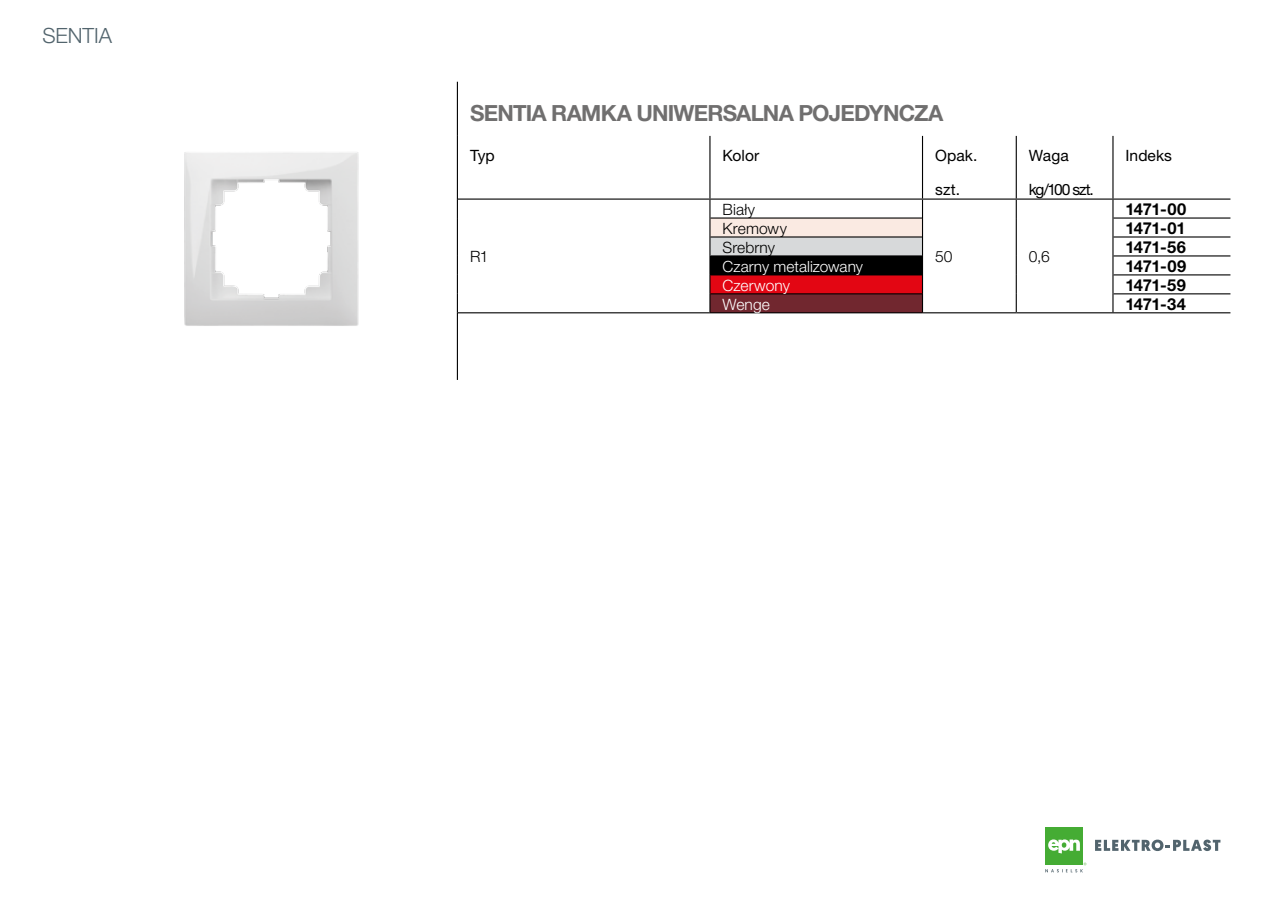
<style>
.page{position:relative;width:1263px;height:915px;background:#fff}
.page>*{position:absolute;margin:0;border:0;box-sizing:border-box;transform-origin:0 0}
.Normalny{font:700 22.2px "Helvetica Neue CE";letter-spacing:-.035em;color:#706f6f}
.t1{font:300 21px "Helvetica Neue CE";letter-spacing:-.005em;color:#52646d}
.Normalny-2{font:700 16.5px "Helvetica Neue CE";letter-spacing:-.02em;color:#000}
.t2{font:15.6px "Helvetica Neue CE";color:#000}
.Normalny-3{font:300 15.6px "Helvetica Neue CE";letter-spacing:.005em;color:#000}
.Normalny-4{font:300 15.6px "Helvetica Neue CE";letter-spacing:.005em;color:#fff}
.Normalny-5{font:300 15.45px "Helvetica Neue CE";color:#fff}
</style>
<div class="page">
<div style="left:1045px;top:827px;width:38px;height:38px;background:#45ac34"></div>
<svg style="left:1048px;top:839px;width:32px;height:14px"></svg>
<svg style="left:1095px;top:839px;width:125px;height:11px"></svg>
<svg style="left:1045px;top:862px;width:41px;height:10px"></svg>
<svg style="left:710px;top:136px;width:404px;height:62px"></svg>
<svg style="left:458px;top:199px;width:772px;height:113px"></svg>
<div style="left:710px;top:218px;width:212px;height:19px;background:#faeae2"></div>
<div style="left:710px;top:237px;width:212px;height:19px;background:#d7d9da"></div>
<div style="left:710px;top:256px;width:212px;height:19px;background:#000"></div>
<div style="left:710px;top:275px;width:212px;height:19px;background:#e30613"></div>
<div style="left:710px;top:294px;width:212px;height:19px;background:#71272f"></div>
<hr style="left:457px;top:82px;width:1px;height:54px;background:#000">
<hr style="left:457px;top:136px;width:1px;height:63px;background:#000">
<svg style="left:457px;top:199px;width:1px;height:114px"></svg>
<svg style="left:709px;top:199px;width:1px;height:113px"></svg>
<svg style="left:922px;top:199px;width:1px;height:113px"></svg>
<svg style="left:1016px;top:199px;width:1px;height:113px"></svg>
<svg style="left:1112px;top:199px;width:1px;height:113px"></svg>
<hr style="left:457px;top:313px;width:1px;height:67px;background:#000">
<hr style="left:709px;top:136px;width:1px;height:62px;background:#000">
<hr style="left:922px;top:136px;width:1px;height:62px;background:#000">
<hr style="left:1016px;top:136px;width:1px;height:62px;background:#000">
<hr style="left:1112px;top:136px;width:1px;height:62px;background:#000">
<hr style="left:458px;top:198px;width:252px;height:1px;background:#000">
<hr style="left:710px;top:198px;width:212px;height:1px;background:#000">
<hr style="left:922px;top:198px;width:94px;height:1px;background:#000">
<hr style="left:1016px;top:198px;width:97px;height:1px;background:#000">
<hr style="left:1113px;top:198px;width:117px;height:1px;background:#000">
<hr style="left:710px;top:217px;width:212px;height:1px;background:#000">
<hr style="left:1113px;top:217px;width:117px;height:1px;background:#000">
<hr style="left:710px;top:236px;width:212px;height:1px;background:#000">
<hr style="left:1113px;top:236px;width:117px;height:1px;background:#000">
<hr style="left:710px;top:255px;width:212px;height:1px;background:#000">
<hr style="left:1113px;top:255px;width:117px;height:1px;background:#000">
<hr style="left:1113px;top:274px;width:117px;height:1px;background:#000">
<hr style="left:710px;top:293px;width:212px;height:1px;background:#000">
<hr style="left:1113px;top:293px;width:117px;height:1px;background:#000">
<hr style="left:458px;top:312px;width:252px;height:1px;background:#000">
<hr style="left:710px;top:312px;width:212px;height:1px;background:#000">
<hr style="left:922px;top:312px;width:94px;height:1px;background:#000">
<hr style="left:1016px;top:312px;width:97px;height:1px;background:#000">
<hr style="left:1113px;top:312px;width:117px;height:1px;background:#000">
<img style="left:184px;top:152px;width:175px;height:174px">
<p class="t1" style="left:43px;top:22px;width:71px">SENTIA</p>
<p class="Normalny" style="left:470px;top:99px;width:475px">SENTIA RAMKA UNIWERSALNA POJEDYNCZA</p>
<p class="t2" style="left:470px;top:146px;width:26px">Typ</p>
<p class="t2" style="left:722px;top:146px;width:38px">Kolor</p>
<p class="t2" style="left:935px;top:146px;width:44px">Opak.</p>
<p class="t2" style="left:935px;top:180px;width:26px">szt.</p>
<p class="Normalny-3" style="left:722px;top:200px;width:34px">Biały</p>
<p class="t2" style="left:1029px;top:146px;width:41px">Waga</p>
<p class="t2" style="left:1029px;top:180px;width:66px">kg/100 szt.</p>
<p class="t2" style="left:1125px;top:146px;width:48px">Indeks</p>
<p class="Normalny-2" style="left:1125px;top:199px;width:62px">1471-00</p>
<p class="Normalny-3" style="left:470px;top:247px;width:20px">R1</p>
<p class="Normalny-3" style="left:722px;top:218px;width:66px">Kremowy</p>
<p class="Normalny-2" style="left:1125px;top:218px;width:62px">1471-01</p>
<p class="Normalny-3" style="left:722px;top:237px;width:54px">Srebrny</p>
<p class="Normalny-2" style="left:1125px;top:237px;width:62px">1471-56</p>
<p class="Normalny-5" style="left:722px;top:256px;width:142px">Czarny metalizowany</p>
<p class="Normalny-2" style="left:1125px;top:255px;width:62px">1471-09</p>
<p class="Normalny-4" style="left:722px;top:275px;width:69px">Czerwony</p>
<p class="Normalny-2" style="left:1125px;top:274px;width:62px">1471-59</p>
<p class="Normalny-4" style="left:722px;top:294px;width:49px">Wenge</p>
<p class="Normalny-2" style="left:1125px;top:293px;width:62px">1471-34</p>
<p class="Normalny-3" style="left:935px;top:247px;width:19px">50</p>
<p class="Normalny-3" style="left:1029px;top:247px;width:23px">0,6</p>
</div>
